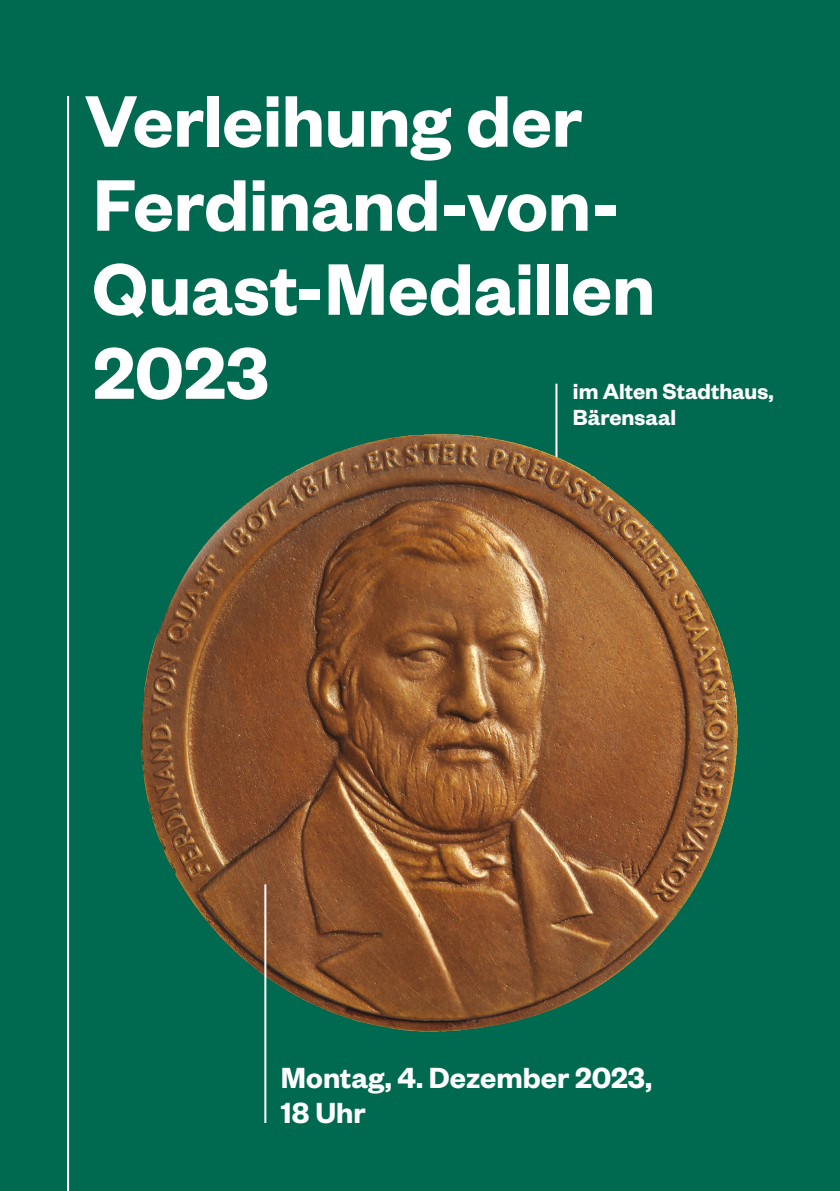
<style>
.page{position:relative;width:840px;height:1191px;background:#fff}
.page>*{position:absolute;margin:0;border:0;box-sizing:border-box;transform-origin:0 0}
.T1_TITEL{font:600 80px/84px "Founders Grotesk";color:#fff}
.t1{font:600 32px/35.2px "Founders Grotesk";color:#fff}
.t2{font:600 24px/26.4px "Founders Grotesk";color:#fff}
</style>
<div class="page">
<div style="left:0;top:0;width:839px;height:1191px;background:#006a51"></div>
<hr style="left:67px;top:96px;width:2px;height:1095px;background:#fff">
<hr style="left:555px;top:384px;width:2px;height:264px;background:#fff">
<img style="left:141px;top:433px;width:597px;height:600px">
<hr style="left:264px;top:884px;width:2px;height:239px;background:#fff">
<hr style="left:839px;top:0;width:1px;height:1191px;background:#000">
<p class="T1_TITEL" style="left:85px;top:75px;width:571px">Verleihung der<br>Ferdinand-von-<br>Quast-Medaillen<br>2023</p>
<p class="t2" style="left:572px;top:377px;width:202px">im Alten Stadthaus,<br>Bärensaal</p>
<p class="t1" style="left:281px;top:1058px;width:372px">Montag, 4. Dezember 2023,<br>18 Uhr</p>
</div>
